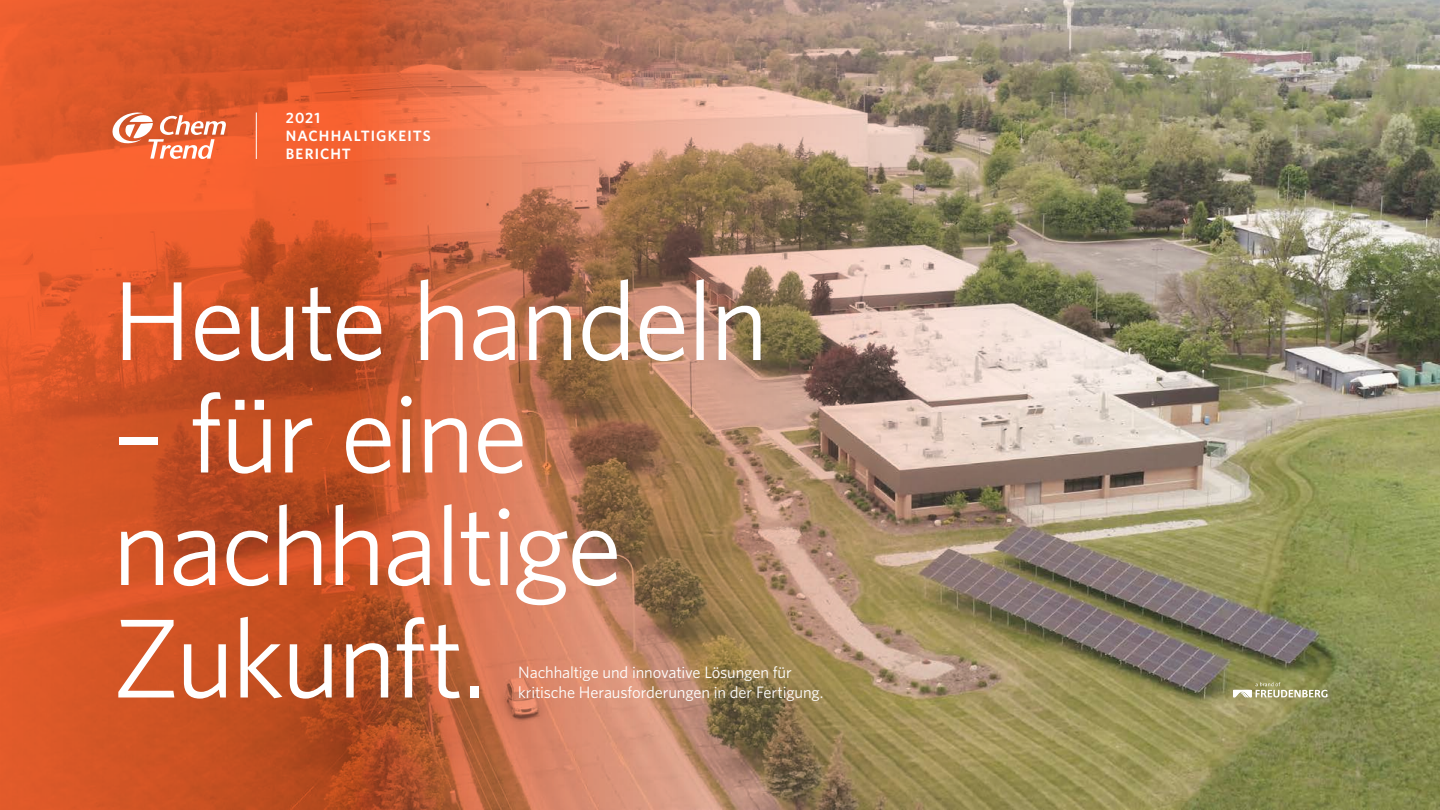
<style>
.page{position:relative;width:1440px;height:810px;background:#fff}
.page>*{position:absolute;margin:0;border:0;box-sizing:border-box;transform-origin:0 0}
.t1{font:112.5px/112.5px "Whitney";letter-spacing:-.025em;color:#fff}
.t2{font:16.5px/19.8px "Whitney";letter-spacing:-.01em;color:#fff}
.t3{font:600 15px/18px "Whitney";letter-spacing:.07em;color:#fff}
</style>
<div class="page">
<img style="left:0;top:0;width:1440px;height:810px">
<svg style="left:110px;top:112px;width:116px;height:47px"></svg>
<hr style="left:256px;top:112px;width:1px;height:47px;background:#fff">
<svg style="left:1233px;top:682px;width:95px;height:16px;background:#aeae82"></svg>
<p class="t3" style="left:286px;top:108px;width:147px">2021<br>NACHHALTIGKEITS<br>BERICHT</p>
<h1 class="t1" style="left:112px;top:262px;width:658px">Heute handeln</h1>
<h1 class="t1" style="left:112px;top:374px;width:511px">– für eine nachhaltige<br>Zukunft.</h1>
<p class="t2" style="left:518px;top:662px;width:307px">Nachhaltige und innovative Lösungen für kritische Herausforderungen in der Fertigung.</p>
</div>
